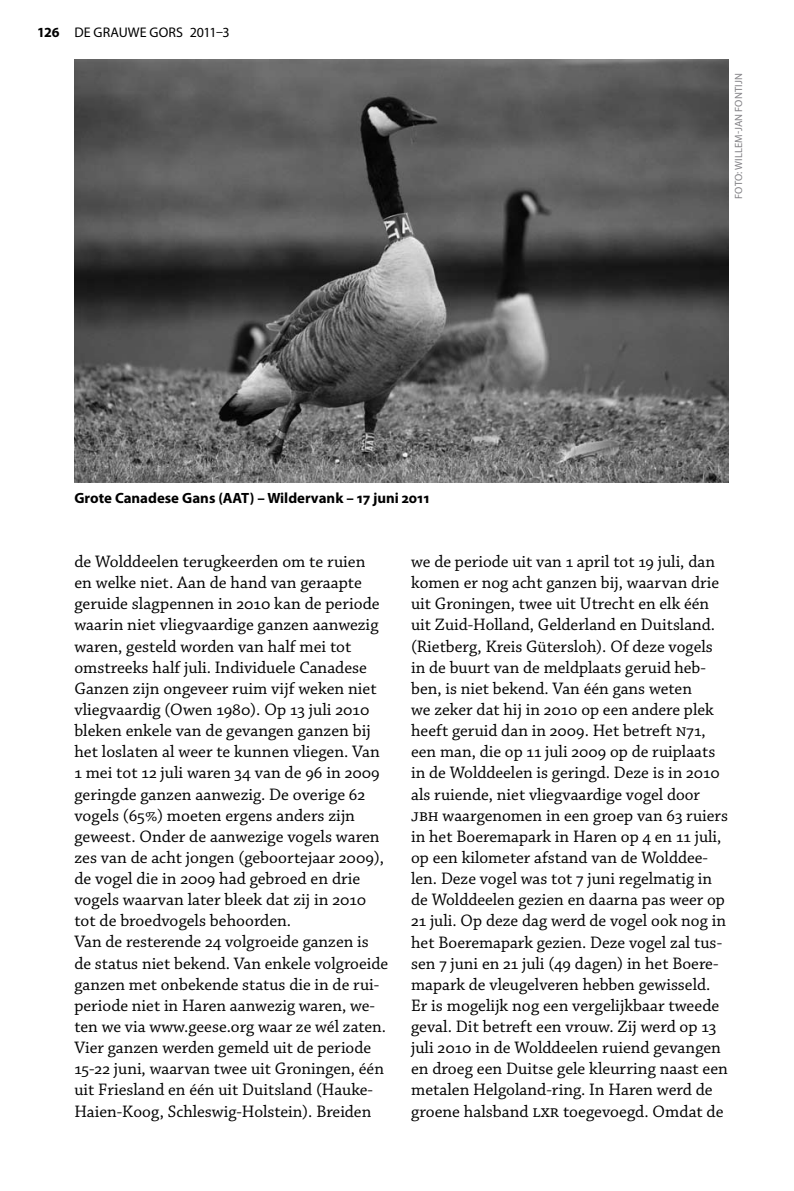
<style>
.page{position:relative;width:794px;height:1191px;background:#fff}
.page>*{position:absolute;margin:0;border:0;box-sizing:border-box;transform-origin:0 0}
.t1{font:17.5px/21.2px "Chaparral Pro";color:#000}
.t2{font:700 14.88px "Myriad Pro";color:#000}
.t3{font:14px "Myriad Pro";letter-spacing:.005em;color:#000}
.t4{font:10.5px "Myriad Pro";letter-spacing:.005em;color:#818084}
.s1{font-weight:700}
</style>
<div class="page">
<img style="left:74px;top:60px;width:654px;height:422px">
<p class="t3" style="left:37px;top:24px;width:194px"><span class="s1">126</span> DE GRAUWE GORS 2011–3</p>
<p class="t2" style="left:74px;top:489px;width:357px">Grote Canadese Gans (AAT) – Wildervank – 17 juni 2011</p>
<p class="t4" style="left:732px;top:199px;width:126px;rotate:-90deg">FOTO: WILLEM-JAN FONTIJN</p>
<p class="t1" style="left:74px;top:551px;width:315px">de Wolddeelen terugkeerden om te ruien<br>en welke niet. Aan de hand van geraapte geruide slagpennen in 2010 kan de periode waarin niet vliegvaardige ganzen aanwezig waren, gesteld worden van half mei tot omstreeks half juli. Individuele Canadese Ganzen zijn ongeveer ruim vijf weken niet vliegvaardig (Owen 1980). Op 13 juli 2010 bleken enkele van de gevangen ganzen bij het loslaten al weer te kunnen vliegen. Van 1 mei tot 12 juli waren 34 van de 96 in 2009 geringde ganzen aanwezig. De overige 62 vogels (65%) moeten ergens anders zijn geweest. Onder de aanwezige vogels waren zes van de acht jongen (geboortejaar 2009), de vogel die in 2009 had gebroed en drie vogels waarvan later bleek dat zij in 2010 tot de broedvogels behoorden.<br>Van de resterende 24 volgroeide ganzen is de status niet bekend. Van enkele volgroeide ganzen met onbekende status die in de rui&shy;periode niet in Haren aanwezig waren, we&shy;ten we via www.geese.org waar ze wél zaten.<br>Vier ganzen werden gemeld uit de periode 15-22 juni, waarvan twee uit Groningen, één uit Friesland en één uit Duitsland (Hauke-Haien-Koog, Schleswig-Holstein). Breiden</p>
<p class="t1" style="left:411px;top:551px;width:318px">we de periode uit van 1 april tot 19 juli, dan komen er nog acht ganzen bij, waarvan drie uit Groningen, twee uit Utrecht en elk één uit Zuid-Holland, Gelderland en Duitsland. (Rietberg, Kreis Gütersloh). Of deze vogels in de buurt van de meldplaats geruid heb&shy;ben, is niet bekend. Van één gans weten<br>we zeker dat hij in 2010 op een andere plek heeft geruid dan in 2009. Het betreft N71, een man, die op 11 juli 2009 op de ruiplaats in de Wolddeelen is geringd. Deze is in 2010 als ruiende, niet vliegvaardige vogel door JBH waargenomen in een groep van 63 ruiers in het Boeremapark in Haren op 4 en 11 juli, op een kilometer afstand van de Wolddee&shy;len. Deze vogel was tot 7 juni regelmatig in de Wolddeelen gezien en daarna pas weer op 21 juli. Op deze dag werd de vogel ook nog in het Boeremapark gezien. Deze vogel zal tus&shy;sen 7 juni en 21 juli (49 dagen) in het Boere&shy;mapark de vleugelveren hebben gewisseld.<br>Er is mogelijk nog een vergelijkbaar tweede geval. Dit betreft een vrouw. Zij werd op 13 juli 2010 in de Wolddeelen ruiend gevangen en droeg een Duitse gele kleurring naast een metalen Helgoland-ring. In Haren werd de groene halsband LXR toegevoegd. Omdat de</p>
</div>
